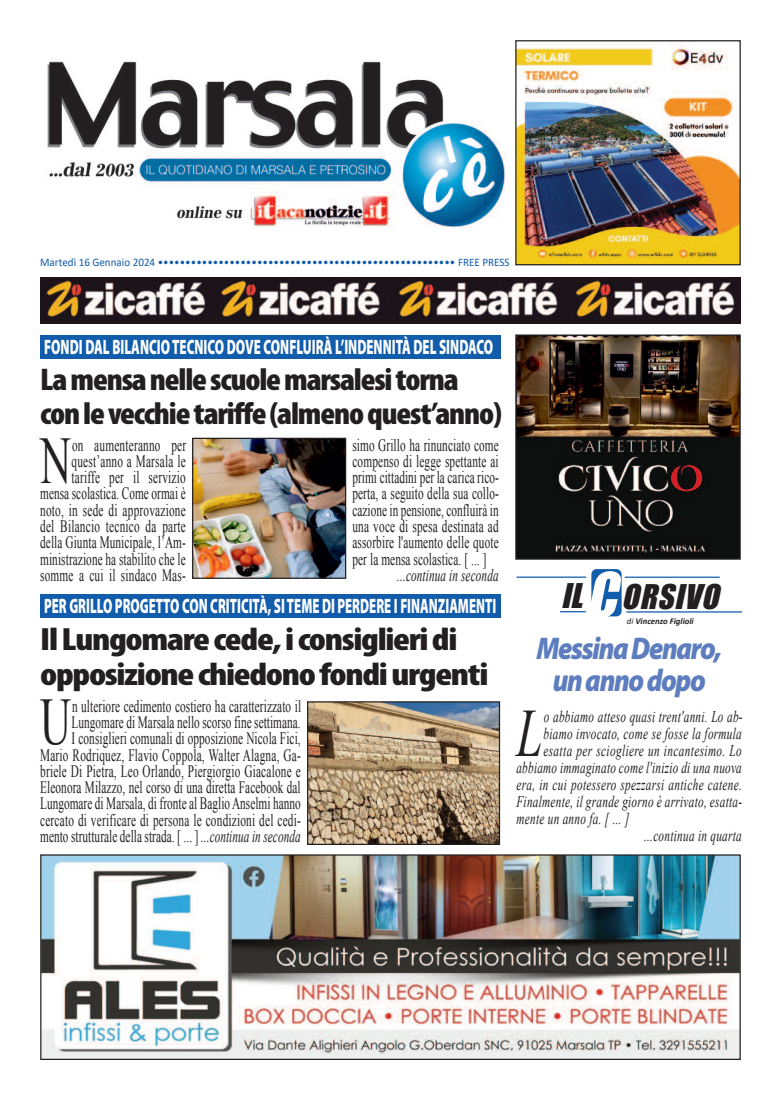
<style>
.page{position:relative;width:780px;height:1099px;background:#fff}
.page>*{position:absolute;margin:0;border:0;box-sizing:border-box;transform-origin:0 0}
.t1{font:italic 67.5px "Times New Roman";color:#231f20;scale:.69 1}
.t2{font:66.5px "Times New Roman";color:#231f20;scale:.65 1}
.t3{font:900 condensed 32.25px/34.6px "Myriad Pro";letter-spacing:-.035em;color:#231f20;scale:1.18 1}
.t4{font:italic 900 31.5px/32.8px "Myriad Pro";letter-spacing:-.05em;color:#5d7dbe;text-align:center;scale:.87 1}
.t5{font:900 condensed 31.38px/33.8px "Myriad Pro";letter-spacing:-.035em;color:#231f20;scale:1.07 1}
.t6{font:italic 31.25px "Impact";color:#231f20}
.t7{font:900 20.88px "Myriad Pro";color:#fff;scale:.61 1}
.t8{font:900 20.88px "Myriad Pro";color:#fff;scale:.62 1}
.t9{font:17.38px/16.2px "Times New Roman";letter-spacing:.01em;color:#231f20;text-align:right;scale:.65 1}
.t10{font:italic 17.38px "Times New Roman";letter-spacing:.01em;color:#231f20;scale:.65 1}
.t11{font:italic 16.38px "Times New Roman";letter-spacing:.025em;color:#231f20;scale:.69 1}
.t12{font:11.38px "Calibri";color:#115cab}
.t13{font:italic 700 8.75px "Calibri";color:#231f20}
.s1{font-style:italic}
.s2{font-size:57px;color:#fff}
.s3{font-weight:400}
</style>
<div class="page">
<img style="left:40px;top:277px;width:700px;height:46px">
<img style="left:517px;top:43px;width:221px;height:220px">
<div style="left:515px;top:40px;width:225px;height:225px;border:1px solid #231f20"></div>
<img style="left:517px;top:336px;width:221px;height:221px">
<div style="left:515px;top:334px;width:225px;height:225px;border:1px solid #231f20"></div>
<img style="left:47px;top:61px;width:458px;height:167px">
<div style="left:591px;top:569px;width:30px;height:47px;background:#115cab;border-radius:5px"></div>
<hr style="left:626px;top:611px;width:116px;height:1px;background:#115cab">
<hr style="left:624px;top:576px;width:95px;height:2px;background:#115cab">
<svg style="left:560px;top:611px;width:26px;height:1px"></svg>
<hr style="left:516px;top:576px;width:70px;height:1px;background:#115cab">
<img style="left:42px;top:856px;width:696px;height:201px">
<div style="left:40px;top:854px;width:700px;height:205px;border:1px solid #231f20"></div>
<div style="left:40px;top:335px;width:460px;height:23px;background:#115cab"></div>
<div style="left:40px;top:594px;width:460px;height:24px;background:#115cab"></div>
<img style="left:194px;top:440px;width:150px;height:137px">
<div style="left:192px;top:438px;width:154px;height:141px;border:1px solid #231f20"></div>
<img style="left:309px;top:703px;width:189px;height:140px">
<div style="left:307px;top:701px;width:193px;height:144px;border:1px solid #231f20"></div>
<p class="t12" style="left:40px;top:257px;width:471px">Martedì 16 Gennaio 2024 •••••••••••••••••••••••••••••••••••••••••••••••••••••• FREE PRESS</p>
<p class="t8" style="left:44px;top:339px;width:726px">FONDI DAL BILANCIO TECNICO DOVE CONFLUIRÀ L’INDENNITÀ DEL SINDACO</p>
<h3 class="t5" style="left:40px;top:365px;width:433px">Lamensanellescuolemarsalesitorna conlevecchietariffe(almenoquest’anno)</h3>
<p class="t9" style="left:40px;top:436px;width:226px">on aumenteranno per quest’anno a Marsala le tariffe per il servizio mensa scolastica. Come ormai è noto, in sede di approvazione del Bilancio tecnico da parte della Giunta Municipale, l’Am&shy;ministrazione ha stabilito che le somme a cui il sindaco Mas-</p>
<p class="t9" style="left:352px;top:436px;width:227px;text-align:justify">simo Grillo ha rinunciato come compenso di legge spettante ai primi cittadini per la carica rico&shy;perta, a seguito della sua collo&shy;cazione in pensione, confluirà in una voce di spesa destinata ad assorbire l'aumento delle quote per la mensa scolastica. [ ... ]</p>
<h2 class="t2" style="left:40px;top:424px;width:49px">N</h2>
<p class="t10" style="left:397px;top:565px;width:158px">...continua in seconda</p>
<p class="t7" style="left:44px;top:598px;width:742px">PER GRILLO PROGETTO CON CRITICITÀ, SI TEME DI PERDERE I FINANZIAMENTI</p>
<h3 class="t3" style="left:40px;top:625px;width:381px">IlLungomarecede,iconsiglieridi opposizionechiedonofondiurgenti</h3>
<p class="t9" style="left:40px;top:698px;width:403px">n ulteriore cedimento costiero ha caratterizzato il Lungomare di Marsala nello scorso fine settimana.<br>I consiglieri comunali di opposizione Nicola Fici, Mario Rodriquez, Flavio Coppola, Walter Alagna, Ga&shy;briele Di Pietra, Leo Orlando, Piergiorgio Giacalone e Eleonora Milazzo, nel corso di una diretta Facebook dal Lungomare di Marsala, di fronte al Baglio Anselmi hanno cercato di verificare di persona le condizioni del cedi&shy;mento strutturale della strada. [ ... ] <span class="s1">...continua in seconda</span></p>
<h2 class="t2" style="left:40px;top:685px;width:49px">U</h2>
<h3 class="t6" style="left:561px;top:577px;width:164px">IL<span class="s2">C</span>ORSIVO</h3>
<p class="t13" style="left:627px;top:617px;width:68px"><span class="s3">di</span> Vincenzo Figlioli</p>
<h3 class="t4" style="left:536px;top:634px;width:215px">MessinaDenaro, unannodopo</h3>
<h1 class="t1" style="left:516px;top:695px;width:39px">L</h1>
<p class="t11" style="left:544px;top:707px;width:289px">o abbiamo atteso quasi trent'anni. Lo ab-</p>
<p class="t11" style="left:543px;top:724px;width:289px">biamo invocato, come se fosse la formula</p>
<p class="t11" style="left:543px;top:741px;width:289px">esatta per sciogliere un incantesimo. Lo</p>
<p class="t11" style="left:516px;top:758px;width:328px">abbiamo immaginato come l'inizio di una nuova</p>
<p class="t11" style="left:516px;top:775px;width:328px">era, in cui potessero spezzarsi antiche catene.</p>
<p class="t11" style="left:516px;top:792px;width:329px">Finalmente, il grande giorno è arrivato, esatta-</p>
<p class="t11" style="left:516px;top:809px;width:165px">mente un anno fa. [ ... ]</p>
<p class="t11" style="left:644px;top:826px;width:143px">...continua in quarta</p>
</div>
